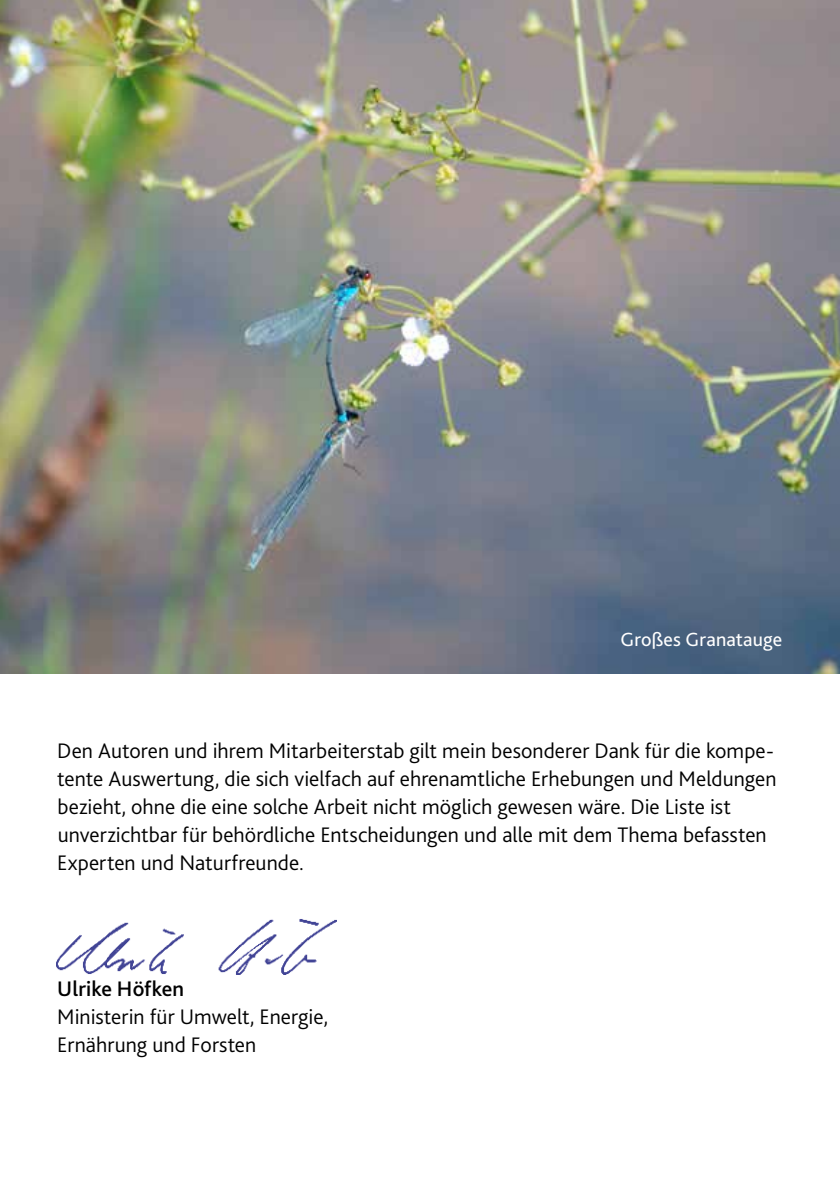
<style>
.page{position:relative;width:840px;height:1191px;background:#fff}
.page>*{position:absolute;margin:0;border:0;box-sizing:border-box;transform-origin:0 0}
.t1{font:300 22px/28px "Bliss 2";color:#000}
.t2{font:500 22px "Bliss 2";letter-spacing:.005em;color:#000}
.t3{font:20px "Bliss 2";letter-spacing:.005em;color:#fff}
</style>
<div class="page">
<img style="left:0;top:0;width:839px;height:673px">
<img style="left:57px;top:919px;width:279px;height:55px">
<p class="t3" style="left:620px;top:626px;width:163px">Großes Granatauge</p>
<p class="t1" style="left:57px;top:736px;width:720px">Den Autoren und ihrem Mitarbeiterstab gilt mein besonderer Dank für die kompe&shy;tente Auswertung, die sich vielfach auf ehrenamtliche Erhebungen und Meldungen bezieht, ohne die eine solche Arbeit nicht möglich gewesen wäre. Die Liste ist unverzichtbar für behördliche Entscheidungen und alle mit dem Thema befassten Experten und Naturfreunde.</p>
<p class="t2" style="left:57px;top:974px;width:128px">Ulrike Höfken</p>
<p class="t1" style="left:57px;top:1002px;width:272px">Ministerin für Umwelt, Energie,<br>Ernährung und Forsten</p>
</div>
